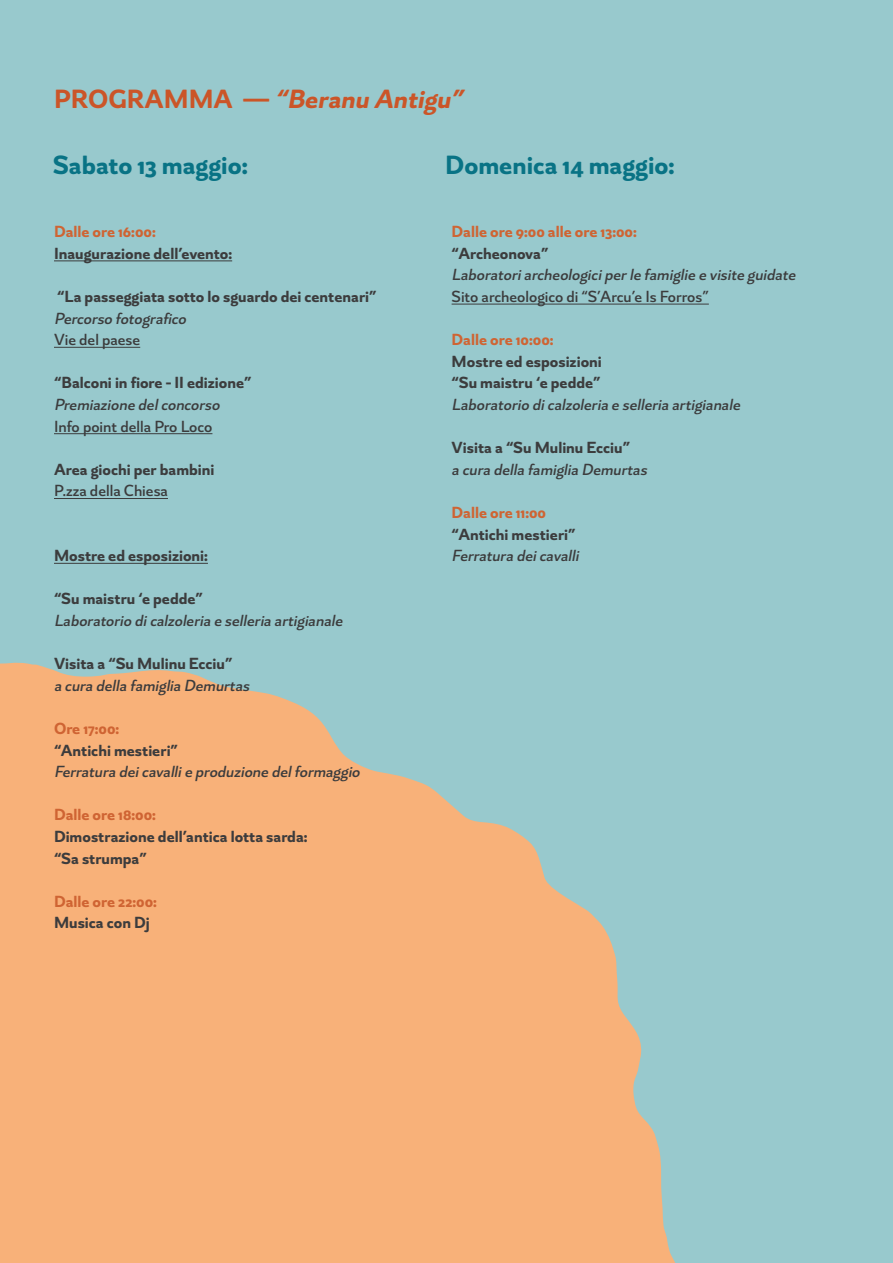
<style>
.page{position:relative;width:893px;height:1263px;background:#98c9cd}
.page>*{position:absolute;margin:0;border:0;box-sizing:border-box;transform-origin:0 0}
.t1{font:700 27px "Alpino";color:#097385}
.t2{font:italic 700 27px "Alpino";color:#cb5528}
.t3{font:700 16.5px "Alpino";color:#3c3c3d}
.t4{font:italic 500 16.5px "Alpino";color:#3c3c3d}
.t5{font:700 16.5px "Alpino";color:#cf6433}
.t6{font:500 16.5px "Alpino";color:#3c3c3d}
.s1{font-style:normal}
</style>
<div class="page">
<svg style="left:0;top:662px;width:675px;height:601px;fill:#f8b179"></svg>
<hr style="left:54px;top:260px;width:178px;height:1px;background:#3c3c3d">
<hr style="left:54px;top:347px;width:86px;height:1px;background:#3c3c3d">
<hr style="left:54px;top:433px;width:158px;height:1px;background:#3c3c3d">
<hr style="left:54px;top:498px;width:114px;height:1px;background:#3c3c3d">
<hr style="left:54px;top:563px;width:154px;height:1px;background:#3c3c3d">
<hr style="left:452px;top:304px;width:257px;height:1px;background:#3c3c3d">
<p class="t2" style="left:54px;top:82px;width:416px"><span class="s1">P RO G RA M M A —</span> “Beranu Antigu”</p>
<p class="t1" style="left:53px;top:148px;width:197px">Sabato 13 maggio:</p>
<p class="t1" style="left:445px;top:148px;width:231px">Domenica 14 maggio:</p>
<p class="t5" style="left:54px;top:221px;width:103px">Dalle ore 16:00:</p>
<p class="t3" style="left:54px;top:243px;width:180px">Inaugurazione dell’evento:</p>
<p class="t3" style="left:57px;top:286px;width:321px">“La passeggiata sotto lo sguardo dei centenari”</p>
<p class="t4" style="left:54px;top:308px;width:137px">Percorso fotografico</p>
<p class="t6" style="left:54px;top:330px;width:88px">Vie del paese</p>
<p class="t3" style="left:54px;top:372px;width:199px">“Balconi in fiore - II edizione”</p>
<p class="t4" style="left:54px;top:394px;width:171px">Premiazione delconcorso</p>
<p class="t6" style="left:54px;top:416px;width:160px">Info point della Pro Loco</p>
<p class="t3" style="left:54px;top:459px;width:162px">Area giochi per bambini</p>
<p class="t6" style="left:54px;top:481px;width:115px">P.zza della Chiesa</p>
<p class="t3" style="left:54px;top:545px;width:155px">Mostre ed esposizioni:</p>
<p class="t3" style="left:54px;top:588px;width:151px">“Su maistru ‘e pedde”</p>
<p class="t4" style="left:54px;top:610px;width:294px">Laboratorio dicalzoleria e selleria artigianale</p>
<p class="t3" style="left:54px;top:653px;width:180px">Visita a “Su Mulinu Ecciu”</p>
<p class="t4" style="left:54px;top:675px;width:200px">a cura della famiglia Demurtas</p>
<p class="t5" style="left:54px;top:718px;width:67px">Ore 17:00:</p>
<p class="t3" style="left:54px;top:740px;width:126px">“Antichi mestieri”</p>
<p class="t4" style="left:54px;top:762px;width:311px">Ferratura deicavallie produzione delformaggio</p>
<p class="t5" style="left:54px;top:804px;width:103px">Dalle ore 18:00:</p>
<p class="t3" style="left:54px;top:826px;width:255px">Dimostrazione dell’antica lotta sarda:</p>
<p class="t3" style="left:54px;top:848px;width:94px">“Sa strumpa”</p>
<p class="t5" style="left:54px;top:891px;width:104px">Dalle ore 22:00:</p>
<p class="t3" style="left:54px;top:912px;width:97px">Musica con Dj</p>
<p class="t5" style="left:452px;top:221px;width:187px">Dalle ore 9:00 alle ore 13:00:</p>
<p class="t3" style="left:452px;top:243px;width:99px">“Archeonova”</p>
<p class="t4" style="left:452px;top:265px;width:349px">Laboratoriarcheologiciperle famiglie e visite guidate</p>
<p class="t6" style="left:452px;top:286px;width:259px">Sito archeologico di “S’Arcu’e Is Forros”</p>
<p class="t5" style="left:452px;top:329px;width:103px">Dalle ore 10:00:</p>
<p class="t3" style="left:452px;top:351px;width:152px">Mostre ed esposizioni</p>
<p class="t3" style="left:452px;top:372px;width:151px">“Su maistru ‘e pedde”</p>
<p class="t4" style="left:452px;top:394px;width:294px">Laboratorio dicalzoleria e selleria artigianale</p>
<p class="t3" style="left:452px;top:437px;width:180px">Visita a “Su Mulinu Ecciu”</p>
<p class="t4" style="left:452px;top:459px;width:200px">a cura della famiglia Demurtas</p>
<p class="t5" style="left:452px;top:502px;width:96px">Dalle ore 11:00</p>
<p class="t3" style="left:452px;top:524px;width:126px">“Antichi mestieri”</p>
<p class="t4" style="left:452px;top:546px;width:132px">Ferratura deicavalli</p>
</div>
